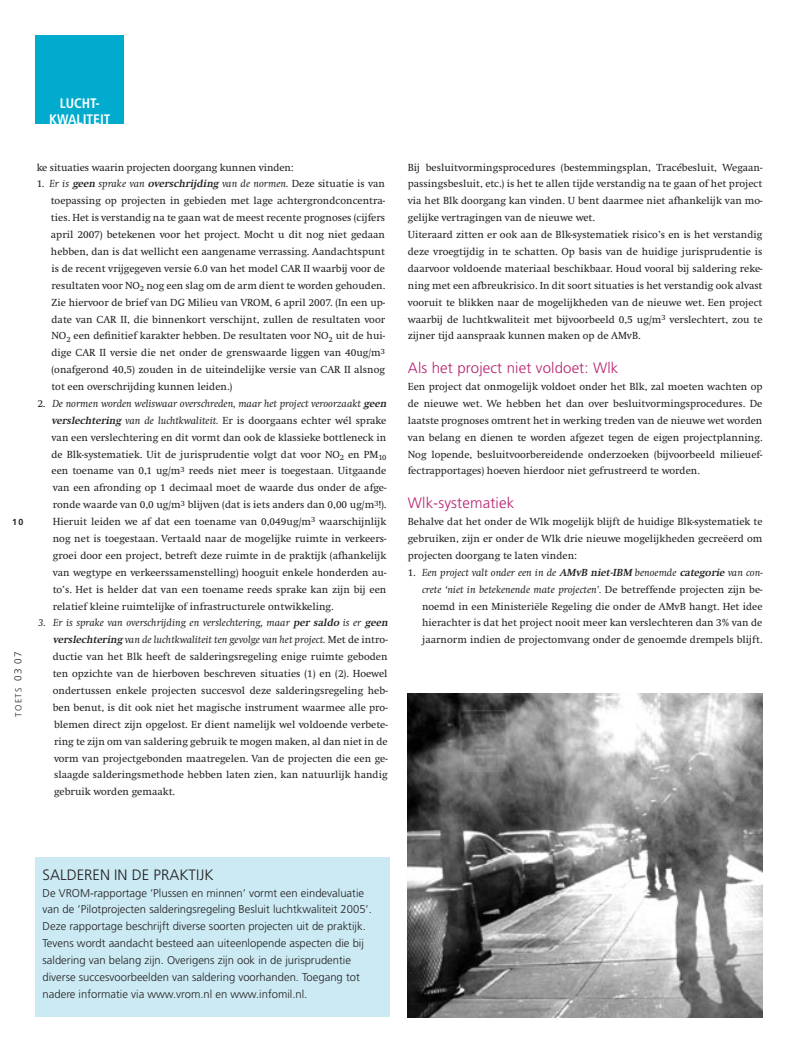
<style>
.page{position:relative;width:798px;height:1053px;background:#fff}
.page>*{position:absolute;margin:0;border:0;box-sizing:border-box;transform-origin:0 0}
._05_tussenkop{font:300 15px "Frutiger";letter-spacing:.01em;color:#b62270}
._12_kaderkop{font:300 15px "Frutiger";color:#231f20}
._00_rubriek{font:700 condensed 13.75px "Frutiger";color:#fff}
._13_kadertekst{font:300 11.25px/16.9px "Frutiger";color:#231f20}
.Standaard{font:10.62px/16.9px "Swift";color:#231f20;text-align:justify}
.t1{font:300 8.75px "Frutiger";letter-spacing:.14em;color:#231f20}
.t2{font:700 8.75px "Frutiger";color:#231f20}
.s1{font-size:10px}
.s2{font-style:italic}
.s3{font-weight:700;font-style:italic}
</style>
<div class="page">
<div style="left:35px;top:35px;width:89px;height:89px;background:#00abcd"></div>
<div style="left:35px;top:857px;width:355px;height:159px;background:#cbeaf3"></div>
<img style="left:407px;top:694px;width:355px;height:323px">
<p class="_00_rubriek" style="left:60px;top:95px;width:42px">LUCHT-</p>
<p class="_00_rubriek" style="left:49px;top:111px;width:63px">KWALITEIT</p>
<p class="t2" style="left:12px;top:517px;width:12px">10</p>
<p class="t1" style="left:13px;top:716px;width:67px;rotate:-90deg">TOETS <span class="s1">03 07</span></p>
<p class="Standaard" style="left:37px;top:159px;width:258px">ke situaties waarin projecten doorgang kunnen vinden:</p>
<p class="Standaard" style="left:51px;top:176px;width:335px;text-indent:-14px">1. <span class="s2">Er is</span> <span class="s3">geen</span> <span class="s2">sprake van</span> <span class="s3">overschrijding</span> <span class="s2">van de normen.</span> Deze situatie is van toepassing op projecten in gebieden met lage achtergrondconcentra&shy;ties. Het is verstandig na te gaan wat de meest recente prognoses (cijfers april 2007) betekenen voor het project. Mocht u dit nog niet gedaan hebben, dan is dat wellicht een aangename verrassing. Aandachtspunt is de recent vrijgegeven versie 6.0 van het model CAR II waarbij voor de resultaten voor NO<sub>2</sub> nog een slag om de arm dient te worden gehouden.<br>Zie hiervoor de brief van DG Milieu van VROM, 6 april 2007. (In een up&shy;date van CAR II, die binnenkort verschijnt, zullen de resultaten voor NO<sub>2</sub> een definitief karakter hebben. De resultaten voor NO<sub>2</sub> uit de hui&shy;dige CAR II versie die net onder de grenswaarde liggen van 40ug/m<sup>3 </sup>(onafgerond 40,5) zouden in de uiteindelijke versie van CAR II alsnog tot een overschrijding kunnen leiden.)</p>
<p class="Standaard" style="left:51px;top:395px;width:338px;text-align:left;text-indent:-14px">2. <span class="s2">De normen worden weliswaar overschreden, maar het project veroorzaakt</span> <span class="s3">geen verslechtering</span> <span class="s2">van de luchtkwaliteit.</span> Er is doorgaans echter wél sprake van een verslechtering en dit vormt dan ook de klassieke bottleneck in de Blk-systematiek. Uit de jurisprudentie volgt dat voor NO<sub>2</sub> en PM<sub>10 </sub>een toename van 0,1 ug/m<sup>3</sup> reeds niet meer is toegestaan. Uitgaande van een afronding op 1 decimaal moet de waarde dus onder de afge&shy;ronde waarde van 0,0 ug/m<sup>3</sup> blijven (dat is iets anders dan 0,00 ug/m<sup>3</sup>!).<br>Hieruit leiden we af dat een toename van 0,049ug/m<sup>3</sup> waarschijnlijk nog net is toegestaan. Vertaald naar de mogelijke ruimte in verkeers&shy;groei door een project, betreft deze ruimte in de praktijk (afhankelijk van wegtype en verkeerssamenstelling) hooguit enkele honderden au&shy;to’s. Het is helder dat van een toename reeds sprake kan zijn bij een relatief kleine ruimtelijke of infrastructurele ontwikkeling.</p>
<p class="Standaard" style="left:53px;top:614px;width:338px;text-align:left;text-indent:-14px"><span class="s2">3. Er is sprake van overschrijding en verslechtering, maar</span> <span class="s3">per saldo</span> <span class="s2">is er</span> <span class="s3">geen verslechtering</span> <span class="s2">van de luchtkwaliteit ten gevolge van het project.</span> Met de intro&shy;ductie van het Blk heeft de salderingsregeling enige ruimte geboden ten opzichte van de hierboven beschreven situaties (1) en (2). Hoewel ondertussen enkele projecten succesvol deze salderingsregeling heb&shy;ben benut, is dit ook niet het magische instrument waarmee alle pro&shy;blemen direct zijn opgelost. Er dient namelijk wel voldoende verbete&shy;ring te zijn om van saldering gebruik te mogen maken, al dan niet in de vorm van projectgebonden maatregelen. Van de projecten die een ge&shy;slaagde salderingsmethode hebben laten zien, kan natuurlijk handig gebruik worden gemaakt.</p>
<p class="Standaard" style="left:407px;top:159px;width:356px">Bij besluitvormingsprocedures (bestemmingsplan, Tracébesluit, Wegaan&shy;passingsbesluit, etc.) is het te allen tijde verstandig na te gaan of het project via het Blk doorgang kan vinden. U bent daarmee niet afhankelijk van mo&shy;gelijke vertragingen van de nieuwe wet.</p>
<p class="Standaard" style="left:407px;top:226px;width:356px">Uiteraard zitten er ook aan de Blk-systematiek risico’s en is het verstandig deze vroegtijdig in te schatten. Op basis van de huidige jurisprudentie is daarvoor voldoende materiaal beschikbaar. Houd vooral bij saldering reke&shy;ning met een afbreukrisico. In dit soort situaties is het verstandig ook alvast vooruit te blikken naar de mogelijkheden van de nieuwe wet. Een project waarbij de luchtkwaliteit met bijvoorbeeld 0,5 ug/m<sup>3</sup> verslechtert, zou te zijner tijd aanspraak kunnen maken op de AMvB.</p>
<p class="_05_tussenkop" style="left:407px;top:359px;width:212px">Als het project niet voldoet: Wlk</p>
<p class="Standaard" style="left:407px;top:378px;width:356px">Een project dat onmogelijk voldoet onder het Blk, zal moeten wachten op de nieuwe wet. We hebben het dan over besluitvormingsprocedures. De laatste prognoses omtrent het in werking treden van de nieuwe wet worden van belang en dienen te worden afgezet tegen de eigen projectplanning.<br>Nog lopende, besluitvoorbereidende onderzoeken (bijvoorbeeld milieuef&shy;fectrapportages) hoeven hierdoor niet gefrustreerd te worden.</p>
<p class="_05_tussenkop" style="left:407px;top:494px;width:108px">Wlk-systematiek</p>
<p class="Standaard" style="left:407px;top:513px;width:356px">Behalve dat het onder de Wlk mogelijk blijft de huidige Blk-systematiek te gebruiken, zijn er onder de Wlk drie nieuwe mogelijkheden gecreëerd om projecten doorgang te laten vinden:</p>
<p class="Standaard" style="left:422px;top:564px;width:342px;text-indent:-14px">1. <span class="s2">Een project valt onder een in de</span> <span class="s3">AMvB niet-IBM</span> <span class="s2">benoemde</span> <span class="s3">categorie</span> <span class="s2">van con&shy;crete ‘niet in betekenende mate projecten’.</span> De betreffende projecten zijn be&shy;noemd in een Ministeriële Regeling die onder de AMvB hangt. Het idee hierachter is dat het project nooit meer kan verslechteren dan 3% van de jaarnorm indien de projectomvang onder de genoemde drempels blijft.</p>
<p class="_12_kaderkop" style="left:43px;top:866px;width:172px">Salderen in depraktijk</p>
<p class="_13_kadertekst" style="left:43px;top:884px;width:331px">De VROM-rapportage ‘Plussen en minnen’ vormt een eindevaluatie van de ‘Pilotprojecten salderingsregeling Besluit luchtkwaliteit 2005’.<br>Deze rapportage beschrijft diverse soorten projecten uit de praktijk.<br>Tevens wordt aandacht besteed aan uiteenlopende aspecten die bij saldering van belang zijn. Overigens zijn ook in de jurisprudentie diverse succesvoorbeelden van saldering voorhanden. Toegang tot nadere informatie via www.vrom.nl en www.infomil.nl.</p>
</div>
